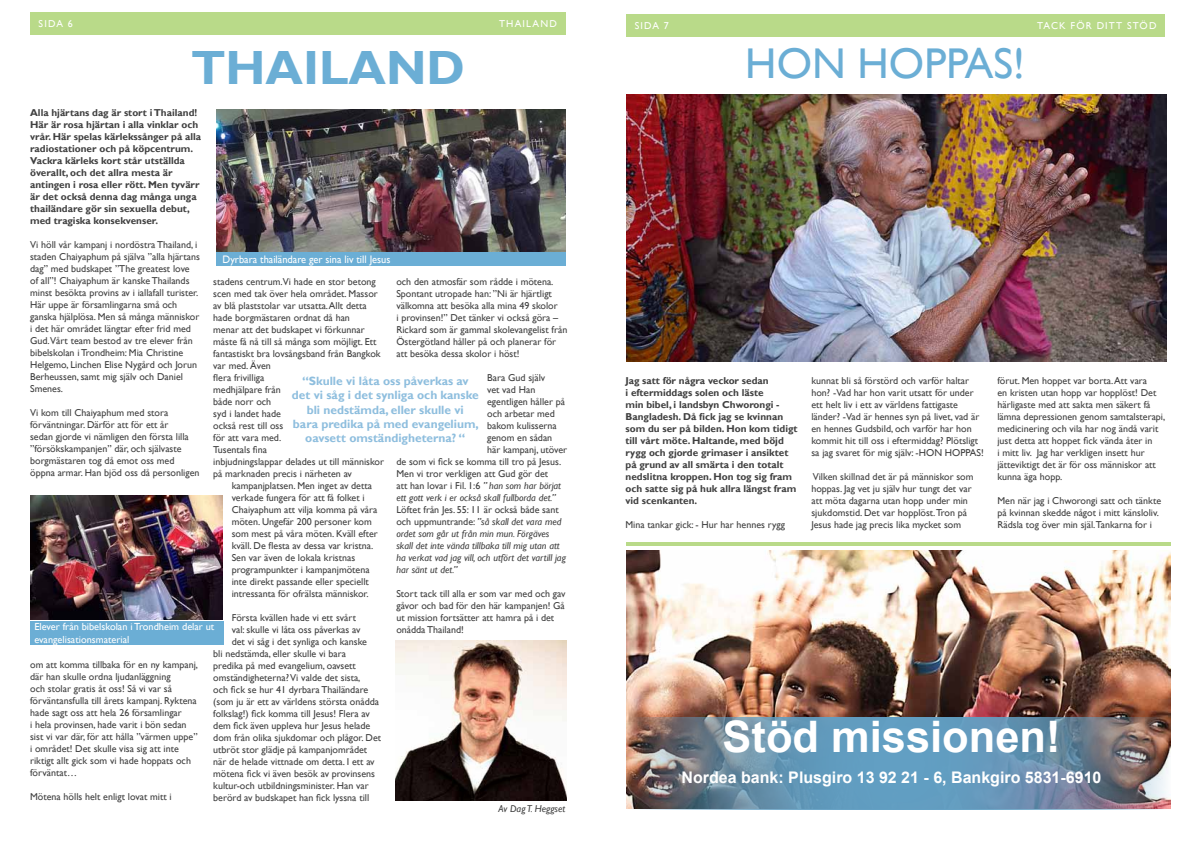
<style>
.page{position:relative;width:1191px;height:842px;background:#fff}
.page>*{position:absolute;margin:0;border:0;box-sizing:border-box;transform-origin:0 0}
.t1{font:700 48px "Gill Sans";color:#6baed5}
.t2{font:700 43.4px "Arial";color:#fff}
.t3{font:43px "Gill Sans";color:#6baed5}
.t4{font:700 16px "Arial";color:#fff}
.t5{font:700 12px/14.4px "Gill Sans";color:#8ebede;text-align:center}
.t6{font:10.9px "Gill Sans";color:#fff;scale:.96 1}
.t7{font:10.3px/12.3px "Gill Sans";color:#fff}
.t8{font:10px/12px "Gill Sans";color:#404040}
.t9{font:700 10px/12px "Gill Sans";color:#404040}
.t10{font:italic 10px/12px "Gill Sans";color:#404040}
.t11{font:10px "Gill Sans";letter-spacing:.115em;color:#fff}
.s1{font-style:italic}
.s2{font-style:normal}
</style>
<div class="page">
<div style="left:30px;top:13px;width:535px;height:22px;background:#b9da89"></div>
<img style="left:30px;top:496px;width:193px;height:124px">
<div style="left:30px;top:621px;width:193px;height:23px;background:#6baed5"></div>
<div style="left:216px;top:253px;width:349px;height:13px;background:#6baed5"></div>
<img style="left:217px;top:109px;width:348px;height:142px">
<img style="left:396px;top:640px;width:170px;height:160px">
<hr style="left:626px;top:542px;width:544px;height:3px;background:#b9da89">
<div style="left:626px;top:14px;width:539px;height:23px;background:#b9da89"></div>
<img style="left:626px;top:94px;width:540px;height:267px">
<img style="left:626px;top:550px;width:544px;height:259px">
<img style="left:627px;top:717px;width:543px;height:93px">
<p class="t11" style="left:39px;top:18px;width:36px">SidA 6</p>
<p class="t11" style="left:499px;top:18px;width:31px">thAiland</p>
<h1 class="t1" style="left:191px;top:39px;width:275px">THAILAND</h1>
<p class="t9" style="left:30px;top:106px;width:173px">Alla hjärtans dag är stort i Thailand!<br>Här är rosa hjärtan i alla vinklar och vrår. Här spelas kärlekssånger på alla radiostationer och på köpcentrum.<br>Vackra kärleks kort står utställda överallt, och det allra mesta är antingen i rosa eller rött. Men tyvärr är det också denna dag många unga thailändare gör sin sexuella debut, med tragiska konsekvenser.</p>
<p class="t8" style="left:30px;top:238px;width:171px">Vi höll vår kampanj i nordöstra Thailand, i staden Chaiyaphum på själva ”alla hjärtans dag” med budskapet ”The greatest love of all”! Chaiyaphum är kanske Thailands minst besökta provins av i iallafall turister.<br>Här uppe är församlingarna små och ganska hjälplösa. Men så många människor i det här området längtar efter frid med Gud.Vårt team bestod av tre elever från bibelskolan i Trondheim: Mia Christine Helgemo, Linchen Elise Nygård och Jorun Berheussen, samt mig själv och Daniel Smenes.</p>
<p class="t8" style="left:30px;top:406px;width:171px">Vi kom till Chaiyaphum med stora förväntningar. Därför att för ett år<br>sedan gjorde vi nämligen den första lilla ”försökskampanjen” där, och självaste borgmästaren tog då emot oss med öppna armar. Han bjöd oss då personligen</p>
<p class="t6" style="left:222px;top:253px;width:176px">Dyrbara thailändare ger sina liv till Jesus</p>
<p class="t8" style="left:396px;top:275px;width:172px">och den atmosfär som rådde i mötena.<br>Spontant utropade han: ”Ni är hjärtligt välkomna att besöka alla mina 49 skolor<br>i provinsen!” Det tänker vi också göra – Rickard som är gammal skolevangelist från Östergötland håller på och planerar för att besöka dessa skolor i höst!</p>
<p class="t8" style="left:487px;top:371px;width:60px">Bara Gud själv</p>
<p class="t8" style="left:487px;top:383px;width:50px">vet vad Han</p>
<p class="t8" style="left:487px;top:395px;width:79px">egentligen håller på</p>
<p class="t8" style="left:487px;top:407px;width:69px">och arbetar med</p>
<p class="t8" style="left:487px;top:419px;width:71px">bakom kulisserna</p>
<p class="t8" style="left:487px;top:431px;width:67px">genom en sådan</p>
<p class="t8" style="left:487px;top:443px;width:81px">här kampanj, utöver</p>
<p class="t8" style="left:396px;top:455px;width:166px">de som vi fick se komma till tro på Jesus.</p>
<p class="t8" style="left:396px;top:467px;width:153px">Men vi tror verkligen att Gud gör det</p>
<p class="t8" style="left:396px;top:479px;width:166px">att han lovar i Fil. 1:6 <span class="s1">” han som har börjat</span></p>
<p class="t10" style="left:396px;top:491px;width:161px">ett gott verk i er också skall fullborda det.”</p>
<p class="t10" style="left:396px;top:503px;width:171px"><span class="s2">Löftet från Jes. 55: 11 är också både sant och uppmuntrande:</span> ”så skall det vara med ordet som går ut från min mun. Förgäves skall det inte vända tillbaka till mig utan att ha verkat vad jag vill, och utfört det vartill jag har sänt ut det.”</p>
<p class="t8" style="left:396px;top:587px;width:171px">Stort tack till alla er som var med och gav gåvor och bad för den här kampanjen! Gå ut mission fortsätter att hamra på i det onådda Thailand!</p>
<p class="t8" style="left:213px;top:275px;width:172px">stadens centrum.Vi hade en stor betong scen med tak över hela området. Massor av blå plaststolar var utsatta. Allt detta hade borgmästaren ordnat då han<br>menar att det budskapet vi förkunnar måste få nå till så många som möjligt. Ett fantastiskt bra lovsångsband från Bangkok var med. Även<br>flera frivilliga<br>medhjälpare från<br>både norr och<br>syd i landet hade<br>också rest till oss<br>för att vara med.<br>Tusentals fina<br>inbjudningslappar delades ut till människor på marknaden precis i närheten av</p>
<p class="t8" style="left:232px;top:479px;width:148px">kampanjplatsen. Men inget av detta verkade fungera för att få folket i Chaiyaphum att vilja komma på våra möten. Ungefär 200 personer kom som mest på våra möten. Kväll efter kväll. De flesta av dessa var kristna.<br>Sen var även de lokala kristnas programpunkter i kampanjmötena inte direkt passande eller speciellt intressanta för ofrälsta människor.</p>
<p class="t8" style="left:232px;top:611px;width:126px">Första kvällen hade vi ett svårt</p>
<p class="t8" style="left:232px;top:623px;width:130px">val: skulle vi låta oss påverkas av</p>
<p class="t8" style="left:232px;top:635px;width:137px">det vi såg i det synliga och kanske</p>
<p class="t8" style="left:213px;top:647px;width:134px">bli nedstämda, eller skulle vi bara</p>
<p class="t8" style="left:213px;top:659px;width:144px">predika på med evangelium, oavsett</p>
<p class="t8" style="left:213px;top:671px;width:149px">omständigheterna? Vi valde det sista,</p>
<p class="t8" style="left:213px;top:683px;width:156px">och fick se hur 41 dyrbara Thailändare</p>
<p class="t8" style="left:213px;top:695px;width:167px">(som ju är ett av världens största onådda</p>
<p class="t8" style="left:213px;top:707px;width:158px">folkslag!) fick komma till Jesus! Flera av</p>
<p class="t8" style="left:213px;top:719px;width:159px">dem fick även uppleva hur Jesus helade</p>
<p class="t8" style="left:213px;top:731px;width:169px">dom från olika sjukdomar och plågor. Det</p>
<p class="t8" style="left:213px;top:743px;width:155px">utbröt stor glädje på kampanjområdet</p>
<p class="t8" style="left:213px;top:755px;width:163px">när de helade vittnade om detta. I ett av</p>
<p class="t8" style="left:213px;top:767px;width:163px">mötena fick vi även besök av provinsens</p>
<p class="t8" style="left:213px;top:779px;width:157px">kultur-och utbildningsminister. Han var</p>
<p class="t8" style="left:213px;top:791px;width:157px">berörd av budskapet han fick lyssna till</p>
<p class="t5" style="left:292px;top:374px;width:188px">“Skulle vi låta oss påverkas av det vi såg i det synliga och kanske bli nedstämda, eller skulle vi<br>bara predika på med evangelium, oavsett omständigheterna? “</p>
<p class="t7" style="left:34px;top:621px;width:181px">Elever från bibelskolan i Trondheim delar ut evangelisationsmaterial</p>
<p class="t8" style="left:30px;top:658px;width:169px">om att komma tillbaka för en ny kampanj, där han skulle ordna ljudanläggning<br>och stolar gratis åt oss! Så vi var så förväntansfulla till årets kampanj. Ryktena hade sagt oss att hela 26 församlingar<br>i hela provinsen, hade varit i bön sedan sist vi var där, för att hålla ”värmen uppe” i området! Det skulle visa sig att inte riktigt allt gick som vi hade hoppats och förväntat…</p>
<p class="t8" style="left:30px;top:790px;width:143px">Mötena hölls helt enligt lovat mitt i</p>
<p class="t10" style="left:498px;top:802px;width:68px">Av Dag T. Heggset</p>
<p class="t11" style="left:634px;top:20px;width:13px">Sida</p>
<p class="t11" style="left:664px;top:20px;width:6px">7</p>
<p class="t11" style="left:1037px;top:20px;width:15px">Tack</p>
<p class="t11" style="left:1070px;top:20px;width:34px">för ditt</p>
<p class="t11" style="left:1127px;top:20px;width:29px">stöd</p>
<h3 class="t3" style="left:745px;top:38px;width:281px">HON HOPPAS!</h3>
<p class="t9" style="left:625px;top:375px;width:174px">Jag satt för några veckor sedan<br>i eftermiddags solen och läste<br>min bibel, i landsbyn Chworongi -<br>Bangladesh. Då fick jag se kvinnan som du ser på bilden. Hon kom tidigt till vårt möte. Haltande, med böjd rygg och gjorde grimaser i ansiktet på grund av all smärta i den totalt nedslitna kroppen. Hon tog sig fram och satte sig på huk allra längst fram vid scenkanten.</p>
<p class="t8" style="left:625px;top:519px;width:161px">Mina tankar gick: - Hur har hennes rygg</p>
<p class="t8" style="left:811px;top:375px;width:174px">kunnat bli så förstörd och varför haltar hon? -Vad har hon varit utsatt för under ett helt liv i ett av världens fattigaste länder? -Vad är hennes syn på livet, vad är en hennes Gudsbild, och varför har hon kommit hit till oss i eftermiddag? Plötsligt sa jag svaret för mig själv: -HON HOPPAS!</p>
<p class="t8" style="left:811px;top:471px;width:164px">Vilken skillnad det är på människor som hoppas. Jag vet ju själv hur tungt det var att möta dagarna utan hopp under min sjukdomstid. Det var hopplöst.Tron på Jesus hade jag precis lika mycket som</p>
<p class="t8" style="left:997px;top:375px;width:169px">förut. Men hoppet var borta. Att vara<br>en kristen utan hopp var hopplöst! Det härligaste med att sakta men säkert få lämna depressionen genom samtalsterapi, medicinering och vila har nog ändå varit just detta att hoppet fick vända åter in<br>i mitt liv. Jag har verkligen insett hur jätteviktigt det är för oss människor att kunna äga hopp.</p>
<p class="t8" style="left:997px;top:495px;width:165px">Men när jag i Chworongi satt och tänkte på kvinnan skedde något i mitt känsloliv.<br>Rädsla tog över min själ.Tankarna for i</p>
<h2 class="t2" style="left:722px;top:708px;width:339px">Stöd missionen!</h2>
<h3 class="t4" style="left:681px;top:767px;width:421px">Nordea bank: Plusgiro 13 92 21 - 6, Bankgiro 5831-6910</h3>
</div>
